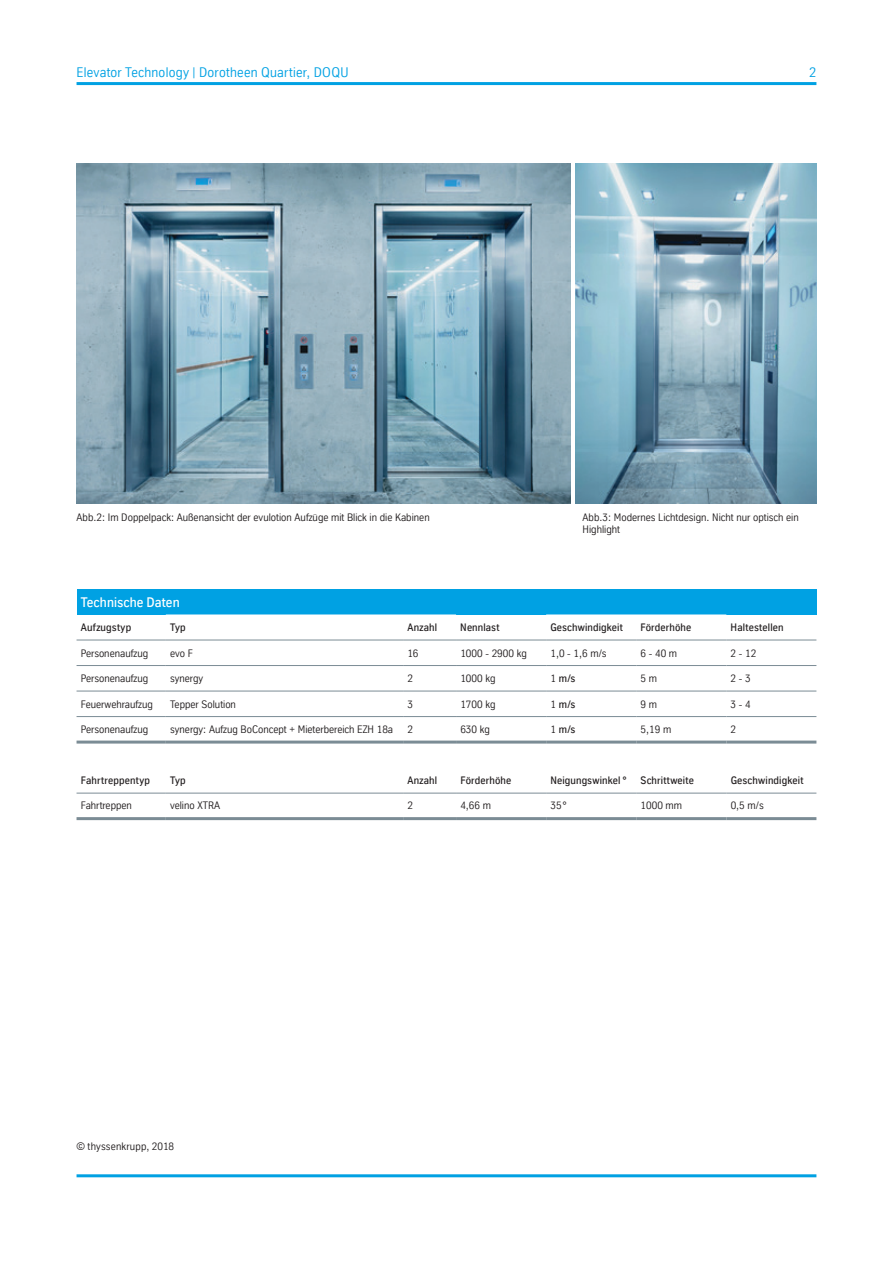
<style>
.page{position:relative;width:893px;height:1263px;background:#fff}
.page>*{position:absolute;margin:0;border:0;box-sizing:border-box;transform-origin:0 0}
.t1{font:13.5px "TK Type";letter-spacing:.02em;color:#00a1e3}
.t2{font:500 13.5px "TK Type";letter-spacing:.01em;color:#fff}
.t3{font:10.5px/12px "TK Type";color:#231f20}
.t4{font:500 10.5px "TK Type";letter-spacing:.015em;color:#231f20}
.s1{font-weight:400}
</style>
<div class="page">
<hr style="left:77px;top:82px;width:739px;height:3px;background:#00a1e3">
<hr style="left:77px;top:1174px;width:739px;height:3px;background:#00a1e3">
<img style="left:77px;top:164px;width:494px;height:340px">
<img style="left:575px;top:164px;width:241px;height:340px">
<div style="left:77px;top:589px;width:739px;height:25px;background:#00a1e3"></div>
<svg style="left:166px;top:614px;width:560px;height:179px"></svg>
<hr style="left:77px;top:640px;width:89px;height:1px;background:#7b8c95">
<hr style="left:456px;top:640px;width:90px;height:1px;background:#7b8c95">
<hr style="left:726px;top:640px;width:90px;height:1px;background:#7b8c95">
<hr style="left:77px;top:716px;width:89px;height:1px;background:#7b8c95">
<hr style="left:456px;top:716px;width:90px;height:1px;background:#7b8c95">
<hr style="left:726px;top:716px;width:90px;height:1px;background:#7b8c95">
<hr style="left:77px;top:793px;width:89px;height:1px;background:#7b8c95">
<hr style="left:456px;top:793px;width:90px;height:1px;background:#7b8c95">
<hr style="left:726px;top:793px;width:90px;height:1px;background:#7b8c95">
<hr style="left:166px;top:640px;width:237px;height:1px;background:#7b8c95">
<hr style="left:403px;top:640px;width:53px;height:1px;background:#7b8c95">
<hr style="left:546px;top:640px;width:90px;height:1px;background:#7b8c95">
<hr style="left:636px;top:640px;width:90px;height:1px;background:#7b8c95">
<hr style="left:166px;top:716px;width:237px;height:1px;background:#7b8c95">
<hr style="left:403px;top:716px;width:53px;height:1px;background:#7b8c95">
<hr style="left:546px;top:716px;width:90px;height:1px;background:#7b8c95">
<hr style="left:636px;top:716px;width:90px;height:1px;background:#7b8c95">
<hr style="left:166px;top:793px;width:237px;height:1px;background:#7b8c95">
<hr style="left:403px;top:793px;width:53px;height:1px;background:#7b8c95">
<hr style="left:546px;top:793px;width:90px;height:1px;background:#7b8c95">
<hr style="left:636px;top:793px;width:90px;height:1px;background:#7b8c95">
<hr style="left:77px;top:665px;width:89px;height:1px;background:#7b8c95">
<hr style="left:456px;top:665px;width:90px;height:1px;background:#7b8c95">
<hr style="left:726px;top:665px;width:90px;height:1px;background:#7b8c95">
<hr style="left:77px;top:691px;width:89px;height:1px;background:#7b8c95">
<hr style="left:456px;top:691px;width:90px;height:1px;background:#7b8c95">
<hr style="left:726px;top:691px;width:90px;height:1px;background:#7b8c95">
<hr style="left:166px;top:665px;width:237px;height:1px;background:#7b8c95">
<hr style="left:403px;top:665px;width:53px;height:1px;background:#7b8c95">
<hr style="left:546px;top:665px;width:90px;height:1px;background:#7b8c95">
<hr style="left:636px;top:665px;width:90px;height:1px;background:#7b8c95">
<hr style="left:166px;top:691px;width:237px;height:1px;background:#7b8c95">
<hr style="left:403px;top:691px;width:53px;height:1px;background:#7b8c95">
<hr style="left:546px;top:691px;width:90px;height:1px;background:#7b8c95">
<hr style="left:636px;top:691px;width:90px;height:1px;background:#7b8c95">
<hr style="left:77px;top:740px;width:89px;height:3px;background:#7b8c95">
<hr style="left:456px;top:740px;width:90px;height:3px;background:#7b8c95">
<hr style="left:726px;top:740px;width:90px;height:3px;background:#7b8c95">
<hr style="left:77px;top:817px;width:89px;height:3px;background:#7b8c95">
<hr style="left:456px;top:817px;width:90px;height:3px;background:#7b8c95">
<hr style="left:726px;top:817px;width:90px;height:3px;background:#7b8c95">
<hr style="left:166px;top:740px;width:237px;height:3px;background:#7b8c95">
<hr style="left:403px;top:740px;width:53px;height:3px;background:#7b8c95">
<hr style="left:546px;top:740px;width:90px;height:3px;background:#7b8c95">
<hr style="left:636px;top:740px;width:90px;height:3px;background:#7b8c95">
<hr style="left:166px;top:817px;width:237px;height:3px;background:#7b8c95">
<hr style="left:403px;top:817px;width:53px;height:3px;background:#7b8c95">
<hr style="left:546px;top:817px;width:90px;height:3px;background:#7b8c95">
<hr style="left:636px;top:817px;width:90px;height:3px;background:#7b8c95">
<p class="t1" style="left:77px;top:64px;width:273px">Elevator Technology | Dorotheen Quartier, DOQU</p>
<p class="t1" style="left:809px;top:64px;width:9px">2</p>
<p class="t3" style="left:77px;top:511px;width:355px">Abb.2: Im Doppelpack: Außenansicht der evulotion Aufzüge mit Blick in die Kabinen</p>
<p class="t3" style="left:583px;top:511px;width:218px">Abb.3: Modernes Lichtdesign. Nicht nur optisch ein<br>Highlight</p>
<p class="t2" style="left:81px;top:594px;width:100px">Technische Daten</p>
<p class="t4" style="left:81px;top:621px;width:52px">Aufzugstyp</p>
<p class="t4" style="left:170px;top:621px;width:17px">Typ</p>
<p class="t4" style="left:407px;top:621px;width:31px">Anzahl</p>
<p class="t4" style="left:460px;top:621px;width:41px">Nennlast</p>
<p class="t4" style="left:550px;top:621px;width:74px">Geschwindigkeit</p>
<p class="t4" style="left:640px;top:621px;width:52px">Förderhöhe</p>
<p class="t4" style="left:731px;top:621px;width:55px">Haltestellen</p>
<p class="t3" style="left:81px;top:647px;width:69px">Personenaufzug</p>
<p class="t3" style="left:170px;top:647px;width:24px">evo F</p>
<p class="t3" style="left:407px;top:647px;width:13px">16</p>
<p class="t3" style="left:460px;top:647px;width:68px">1000 - 2900 kg</p>
<p class="t3" style="left:550px;top:647px;width:58px">1,0 - 1,6 m/s</p>
<p class="t3" style="left:640px;top:647px;width:38px">6 - 40 m</p>
<p class="t3" style="left:731px;top:647px;width:27px">2 - 12</p>
<p class="t3" style="left:81px;top:672px;width:69px">Personenaufzug</p>
<p class="t3" style="left:170px;top:672px;width:35px">synergy</p>
<p class="t3" style="left:407px;top:672px;width:7px">2</p>
<p class="t3" style="left:460px;top:672px;width:37px">1000 kg</p>
<p class="t4" style="left:550px;top:672px;width:26px"><span class="s1">1</span> m/s</p>
<p class="t3" style="left:640px;top:672px;width:18px">5 m</p>
<p class="t3" style="left:731px;top:672px;width:22px">2 - 3</p>
<p class="t3" style="left:81px;top:698px;width:74px">Feuerwehraufzug</p>
<p class="t3" style="left:170px;top:698px;width:67px">Tepper Solution</p>
<p class="t3" style="left:407px;top:698px;width:7px">3</p>
<p class="t3" style="left:460px;top:698px;width:37px">1700 kg</p>
<p class="t4" style="left:550px;top:698px;width:26px"><span class="s1">1</span> m/s</p>
<p class="t3" style="left:640px;top:698px;width:18px">9 m</p>
<p class="t3" style="left:731px;top:698px;width:22px">3 - 4</p>
<p class="t3" style="left:81px;top:723px;width:69px">Personenaufzug</p>
<p class="t3" style="left:170px;top:723px;width:225px">synergy: Aufzug BoConcept + Mieterbereich EZH 18a</p>
<p class="t3" style="left:407px;top:723px;width:7px">2</p>
<p class="t3" style="left:460px;top:723px;width:31px">630 kg</p>
<p class="t4" style="left:550px;top:723px;width:26px"><span class="s1">1</span> m/s</p>
<p class="t3" style="left:641px;top:723px;width:32px">5,19 m</p>
<p class="t3" style="left:731px;top:723px;width:7px">2</p>
<p class="t4" style="left:81px;top:774px;width:71px">Fahrtreppentyp</p>
<p class="t4" style="left:170px;top:774px;width:17px">Typ</p>
<p class="t4" style="left:407px;top:774px;width:31px">Anzahl</p>
<p class="t4" style="left:460px;top:774px;width:52px">Förderhöhe</p>
<p class="t4" style="left:550px;top:774px;width:78px">Neigungswinkel °</p>
<p class="t4" style="left:641px;top:774px;width:55px">Schrittweite</p>
<p class="t4" style="left:731px;top:774px;width:74px">Geschwindigkeit</p>
<p class="t3" style="left:81px;top:799px;width:53px">Fahrtreppen</p>
<p class="t3" style="left:170px;top:799px;width:51px">velino XTRA</p>
<p class="t3" style="left:407px;top:799px;width:7px">2</p>
<p class="t3" style="left:460px;top:799px;width:32px">4,66 m</p>
<p class="t3" style="left:550px;top:799px;width:18px">35°</p>
<p class="t3" style="left:641px;top:799px;width:43px">1000 mm</p>
<p class="t3" style="left:731px;top:799px;width:35px">0,5 m/s</p>
<p class="t3" style="left:77px;top:1141px;width:99px">© thyssenkrupp, 2018</p>
</div>
